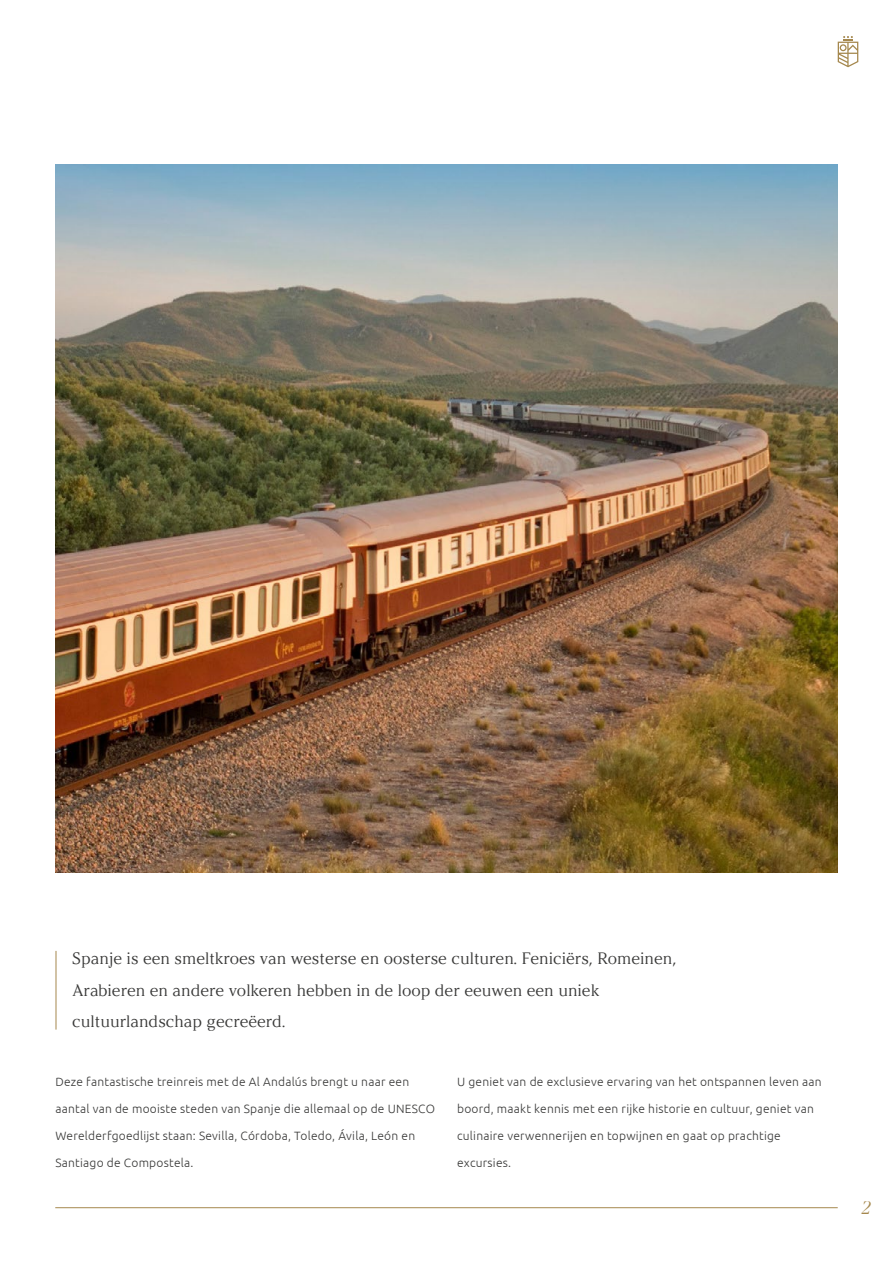
<style>
.page{position:relative;width:893px;height:1263px;background:#fff}
.page>*{position:absolute;margin:0;border:0;box-sizing:border-box;transform-origin:0 0}
.t1{font:italic 18px "Argesta Hairline";color:#a5884e}
.t2{font:16.5px/31.5px "Argesta Display";color:#383837}
.t3{font:300 12px "Ubuntu";letter-spacing:.02em;color:#383837}
</style>
<div class="page">
<hr style="left:55px;top:1207px;width:783px;height:1px;background:#a5884e">
<svg style="left:838px;top:36px;width:20px;height:31px"></svg>
<hr style="left:56px;top:951px;width:1px;height:78px;background:#a5884e">
<img style="left:55px;top:165px;width:783px;height:707px">
<h2 class="t2" style="left:72px;top:943px;width:605px">Spanje is een smeltkroes van westerse en oosterse culturen. Feniciërs, Romeinen,<br>Arabieren en andere volkeren hebben in de loop der eeuwen een uniek cultuurlandschap gecreëerd.</h2>
<p class="t3" style="left:55px;top:1074px;width:355px">Deze fantastische treinreis met de Al Andalús brengt u naar een</p>
<p class="t3" style="left:55px;top:1101px;width:381px">aantal van de mooiste steden van Spanje die allemaal op de UNESCO</p>
<p class="t3" style="left:55px;top:1128px;width:361px">Werelderfgoedlijst staan: Sevilla, Córdoba, Toledo, Ávila, León en</p>
<p class="t3" style="left:55px;top:1155px;width:140px">Santiago de Compostela.</p>
<p class="t3" style="left:457px;top:1074px;width:366px">U geniet van de exclusieve ervaring van het ontspannen leven aan</p>
<p class="t3" style="left:457px;top:1101px;width:358px">boord, maakt kennis met een rijke historie en cultuur, geniet van</p>
<p class="t3" style="left:457px;top:1128px;width:325px">culinaire verwennerijen en topwijnen en gaat op prachtige</p>
<p class="t3" style="left:457px;top:1155px;width:56px">excursies.</p>
<h1 class="t1" style="left:860px;top:1197px;width:12px">2</h1>
</div>
